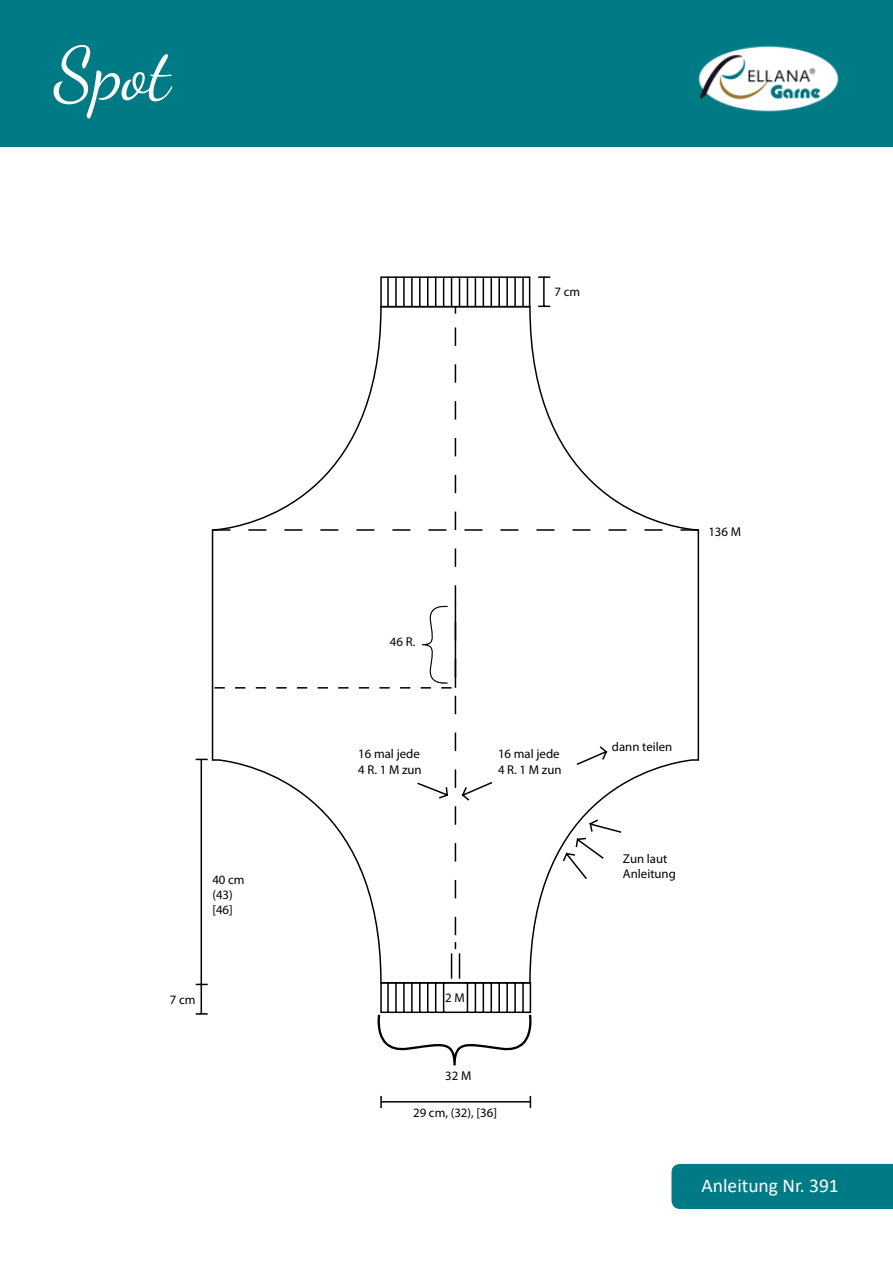
<style>
.page{position:relative;width:893px;height:1263px;background:#fff}
.page>*{position:absolute;margin:0;border:0;box-sizing:border-box;transform-origin:0 0}
.t1{font:73.5px "Dancing Script";color:#fff}
.t2{font:19.5px "Calibri";color:#fff}
.t3{font:12.75px/15.5px "Myriad Pro";color:#000}
</style>
<div class="page">
<div style="left:671px;top:1164px;width:222px;height:45px;background:#007b86"></div>
<div style="left:0;top:0;width:893px;height:147px;background:#007b86"></div>
<img style="left:698px;top:45px;width:141px;height:67px">
<svg style="left:212px;top:327px;width:486px;height:458px"></svg>
<svg style="left:380px;top:276px;width:152px;height:469px"></svg>
<hr style="left:543px;top:277px;width:2px;height:29px;background:#000">
<svg style="left:538px;top:276px;width:12px;height:2px"></svg>
<svg style="left:538px;top:306px;width:12px;height:1px"></svg>
<svg style="left:195px;top:745px;width:428px;height:358px"></svg>
<h1 class="t1" style="left:54px;top:30px;width:118px">Spot</h1>
<p class="t3" style="left:212px;top:871px;width:34px">40 cm (43) [46]</p>
<p class="t3" style="left:170px;top:991px;width:27px">7 cm</p>
<p class="t3" style="left:554px;top:284px;width:27px">7 cm</p>
<p class="t3" style="left:390px;top:633px;width:27px">46 R.</p>
<p class="t3" style="left:358px;top:746px;width:65px">16 mal jede<br>4 R. 1 M zun</p>
<p class="t3" style="left:498px;top:746px;width:65px">16 mal jede<br>4 R. 1 M zun</p>
<p class="t3" style="left:445px;top:990px;width:21px">2 M</p>
<p class="t3" style="left:445px;top:1068px;width:28px">32 M</p>
<p class="t3" style="left:413px;top:1105px;width:85px">29 cm, (32), [36]</p>
<p class="t3" style="left:708px;top:524px;width:34px">136 M</p>
<p class="t3" style="left:612px;top:739px;width:62px">dann teilen</p>
<p class="t3" style="left:623px;top:850px;width:54px">Zun laut<br>Anleitung</p>
<h2 class="t2" style="left:702px;top:1171px;width:139px">Anleitung Nr. 391</h2>
</div>
